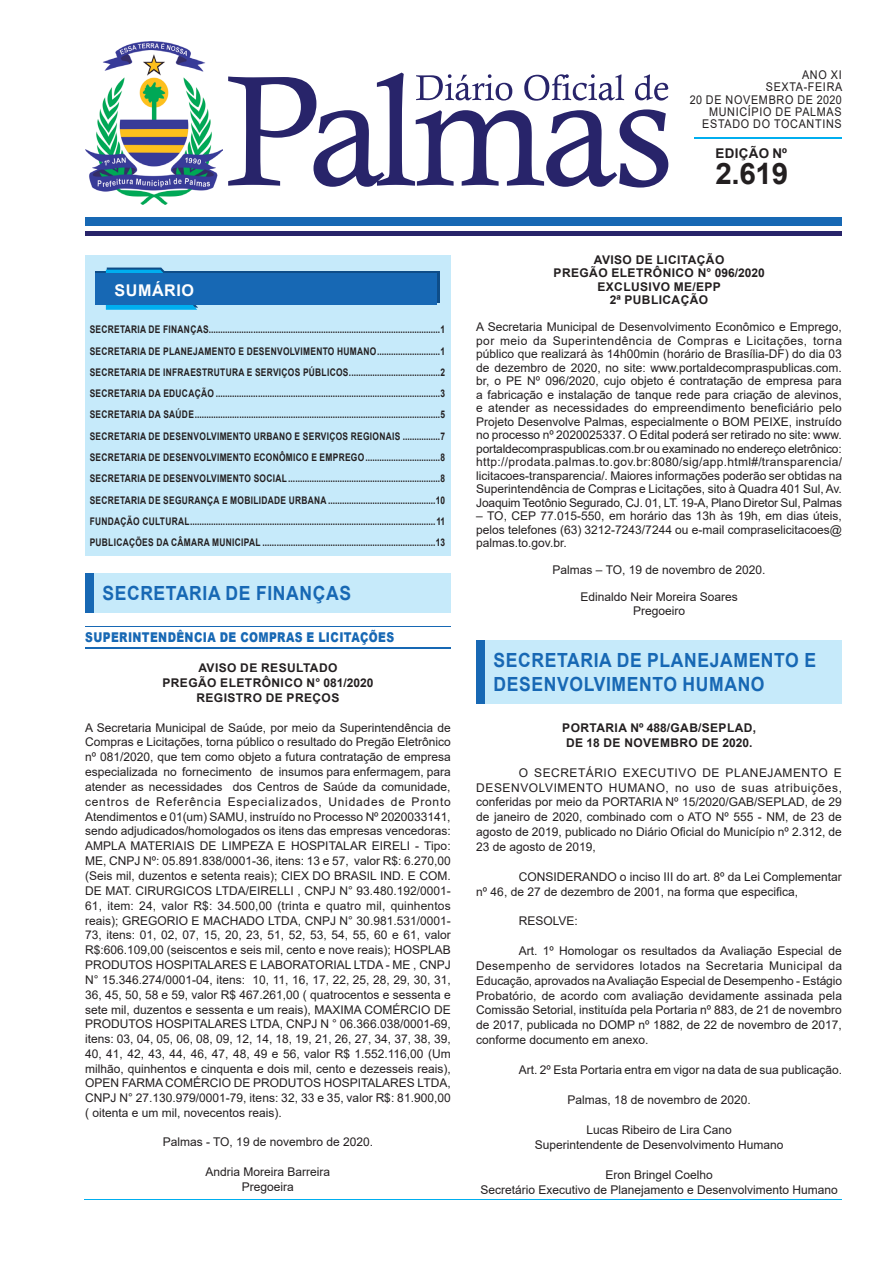
<style>
.page{position:relative;width:893px;height:1263px;background:#fff}
.page>*{position:absolute;margin:0;border:0;box-sizing:border-box;transform-origin:0 0}
.t1{font:700 29.55px "Arial";color:#231f20}
.t2{font:700 19.5px/24px "Arial";letter-spacing:.035em;color:#1768b4;scale:.9 1}
.t3{font:700 16.2px "Arial";letter-spacing:.035em;color:#fff}
.t4{font:900 13.5px "Arial";letter-spacing:.035em;color:#1768b4;scale:.8 1}
.t5{font:700 13.35px "Arial";letter-spacing:.025em;color:#231f20}
.t6{font:12px/14.9px "Arial";color:#231f20;text-align:justify}
.t7{font:700 12px/14.9px "Arial";letter-spacing:.035em;color:#231f20;text-align:center}
.t8{font:12px/12.3px "Arial";letter-spacing:.065em;color:#231f20;text-align:right;scale:.9 1}
.t9{font:700 10.5px/21.3px "Arial";letter-spacing:.035em;color:#231f20;text-align:justify;scale:.8 1}
</style>
<div class="page">
<div style="left:85px;top:255px;width:365px;height:301px;background:#c6eafa"></div>
<div style="left:85px;top:217px;width:757px;height:9px;background:#1768b4"></div>
<hr style="left:85px;top:231px;width:757px;height:4px;background:#28246a">
<hr style="left:694px;top:138px;width:148px;height:1px;background:#00aeef">
<svg style="left:228px;top:73px;width:440px;height:115px"></svg>
<svg style="left:96px;top:272px;width:344px;height:31px"></svg>
<svg style="left:106px;top:268px;width:92px;height:42px"></svg>
<div style="left:96px;top:274px;width:341px;height:31px;background:#1768b4"></div>
<img style="left:85px;top:41px;width:138px;height:164px">
<hr style="left:85px;top:1199px;width:757px;height:1px;background:#00aeef">
<hr style="left:85px;top:626px;width:366px;height:1px;background:#1768b4">
<hr style="left:85px;top:648px;width:366px;height:1px;background:#1768b4">
<div style="left:89px;top:573px;width:367px;height:40px;background:#c6eafa"></div>
<div style="left:85px;top:573px;width:9px;height:40px;background:#1768b4"></div>
<div style="left:452px;top:573px;width:8px;height:40px;background:#fff"></div>
<div style="left:480px;top:640px;width:366px;height:64px;background:#c6eafa"></div>
<div style="left:476px;top:640px;width:9px;height:64px;background:#1768b4"></div>
<div style="left:842px;top:640px;width:8px;height:64px;background:#fff"></div>
<p class="t8" style="left:690px;top:69px;width:171px">ANO XI<br>SEXTA-FEIRA<br>20 DE NOVEMBRO DE 2020<br>MUNICÍPIO DE PALMAS<br>ESTADO DO TOCANTINS</p>
<h1 class="t1" style="left:715px;top:153px;width:74px">2.619</h1>
<p class="t5" style="left:716px;top:144px;width:73px">EDIÇÃO Nº</p>
<h3 class="t3" style="left:114px;top:279px;width:81px">SUMÁRIO</h3>
<p class="t9" style="left:90px;top:319px;width:446px">SECRETARIA DE FINANÇAS ...................................................................................................1<br>SECRETARIA DE PLANEJAMENTO E DESENVOLVIMENTO HUMANO ...........................1<br>SECRETARIA DE INFRAESTRUTURA E SERVIÇOS PÚBLICOS .......................................2<br>SECRETARIA DA EDUCAÇÃO ................................................................................................3<br>SECRETARIA DA SAÚDE .........................................................................................................5<br>SECRETARIA DE DESENVOLVIMENTO URBANO E SERVIÇOS REGIONAIS ................7<br>SECRETARIA DE DESENVOLVIMENTO ECONÔMICO E EMPREGO ................................8<br>SECRETARIA DE DESENVOLVIMENTO SOCIAL .................................................................8<br>SECRETARIA DE SEGURANÇA E MOBILIDADE URBANA ..............................................10<br>FUNDAÇÃO CULTURAL .........................................................................................................11<br>PUBLICAÇÕES DA CÂMARA MUNICIPAL ..........................................................................13</p>
<h2 class="t2" style="left:102px;top:581px;width:278px">SECRETARIA DE FINANÇAS</h2>
<p class="t4" style="left:85px;top:628px;width:388px">SUPERINTENDÊNCIA DE COMPRAS E LICITAÇÕES</p>
<p class="t7" style="left:162px;top:661px;width:213px">AVISO DE RESULTADO<br>PREGÃO ELETRÔNICO N° 081/2020<br>REGISTRO DE PREÇOS</p>
<p class="t6" style="left:85px;top:720px;width:367px">A Secretaria Municipal de Saúde, por meio da Superintendência de Compras e Licitações, torna público o resultado do Pregão Eletrônico nº 081/2020, que tem como objeto a futura contratação de empresa especializada no fornecimento de insumos para enfermagem, para atender as necessidades dos Centros de Saúde da comunidade, centros de Referência Especializados, Unidades de Pronto Atendimentos e 01(um) SAMU, instruído no Processo Nº 2020033141, sendo adjudicados/homologados os itens das empresas vencedoras:<br>AMPLA MATERIAIS DE LIMPEZA E HOSPITALAR EIRELI - Tipo:<br>ME, CNPJ Nº: 05.891.838/0001-36, itens: 13 e 57, valor R$: 6.270,00 (Seis mil, duzentos e setenta reais); CIEX DO BRASIL IND. E COM.<br>DE MAT. CIRURGICOS LTDA/EIRELLI , CNPJ N° 93.480.192/0001- 61, item: 24, valor R$: 34.500,00 (trinta e quatro mil, quinhentos reais); GREGORIO E MACHADO LTDA, CNPJ N° 30.981.531/0001- 73, itens: 01, 02, 07, 15, 20, 23, 51, 52, 53, 54, 55, 60 e 61, valor R$:606.109,00 (seiscentos e seis mil, cento e nove reais); HOSPLAB PRODUTOS HOSPITALARES E LABORATORIAL LTDA - ME , CNPJ N° 15.346.274/0001-04, itens: 10, 11, 16, 17, 22, 25, 28, 29, 30, 31, 36, 45, 50, 58 e 59, valor R$ 467.261,00 ( quatrocentos e sessenta e sete mil, duzentos e sessenta e um reais), MAXIMA COMÉRCIO DE PRODUTOS HOSPITALARES LTDA, CNPJ N ° 06.366.038/0001-69, itens: 03, 04, 05, 06, 08, 09, 12, 14, 18, 19, 21, 26, 27, 34, 37, 38, 39, 40, 41, 42, 43, 44, 46, 47, 48, 49 e 56, valor R$ 1.552.116,00 (Um milhão, quinhentos e cinquenta e dois mil, cento e dezesseis reais), OPEN FARMA COMÉRCIO DE PRODUTOS HOSPITALARES LTDA, CNPJ N° 27.130.979/0001-79, itens: 32, 33 e 35, valor R$: 81.900,00 ( oitenta e um mil, novecentos reais).</p>
<p class="t6" style="left:163px;top:1134px;width:212px">Palmas - TO, 19 de novembro de 2020.</p>
<p class="t6" style="left:206px;top:1164px;width:126px;text-align:center">Andria Moreira Barreira<br>Pregoeira</p>
<p class="t7" style="left:554px;top:253px;width:213px;line-height:13.5px">AVISO DE LICITAÇÃO<br>PREGÃO ELETRÔNICO N° 096/2020<br>EXCLUSIVO ME/EPP<br>2ª PUBLICAÇÃO</p>
<p class="t6" style="left:476px;top:320px;width:367px;line-height:13.5px">A Secretaria Municipal de Desenvolvimento Econômico e Emprego, por meio da Superintendência de Compras e Licitações, torna público que realizará às 14h00min (horário de Brasília-DF) do dia 03 de dezembro de 2020, no site: www.portaldecompraspublicas.com. br, o PE Nº 096/2020, cujo objeto é contratação de empresa para a fabricação e instalação de tanque rede para criação de alevinos, e atender as necessidades do empreendimento beneficiário pelo Projeto Desenvolve Palmas, especialmente o BOM PEIXE, instruído no processo nº 2020025337. O Edital poderá ser retirado no site: www. portaldecompraspublicas.com.br ou examinado no endereço eletrônico: http://prodata.palmas.to.gov.br:8080/sig/app.html#/transparencia/ licitacoes-transparencia/. Maiores informações poderão ser obtidas na Superintendência de Compras e Licitações, sito à Quadra 401 Sul, Av.<br>Joaquim Teotônio Segurado, CJ. 01, LT. 19-A, Plano Diretor Sul, Palmas</p>
<p class="t6" style="left:476px;top:509px;width:367px;line-height:13.5px">– TO, CEP 77.015-550, em horário das 13h às 19h, em dias úteis, pelos telefones (63) 3212-7243/7244 ou e-mail compraselicitacoes@ palmas.to.gov.br.</p>
<p class="t6" style="left:553px;top:563px;width:215px">Palmas – TO, 19 de novembro de 2020.</p>
<p class="t6" style="left:580px;top:590px;width:159px;line-height:13.5px;text-align:center">Edinaldo Neir Moreira Soares<br>Pregoeiro</p>
<h2 class="t2" style="left:494px;top:648px;width:360px">SECRETARIA DE PLANEJAMENTO E<br>DESENVOLVIMENTO HUMANO</h2>
<p class="t7" style="left:562px;top:721px;width:195px">PORTARIA Nº 488/GAB/SEPLAD,<br>DE 18 DE NOVEMBRO DE 2020.</p>
<p class="t6" style="left:476px;top:765px;width:367px;text-indent:43px">O SECRETÁRIO EXECUTIVO DE PLANEJAMENTO E DESENVOLVIMENTO HUMANO, no uso de suas atribuições, conferidas por meio da PORTARIA Nº 15/2020/GAB/SEPLAD, de 29 de janeiro de 2020, combinado com o ATO Nº 555 - NM, de 23 de agosto de 2019, publicado no Diário Oficial do Município nº 2.312, de 23 de agosto de 2019,</p>
<p class="t6" style="left:476px;top:869px;width:367px;text-indent:43px">CONSIDERANDO o inciso III do art. 8º da Lei Complementar nº 46, de 27 de dezembro de 2001, na forma que especifica,</p>
<p class="t6" style="left:519px;top:913px;width:61px">RESOLVE:</p>
<p class="t6" style="left:476px;top:943px;width:367px;text-indent:43px">Art. 1º Homologar os resultados da Avaliação Especial de Desempenho de servidores lotados na Secretaria Municipal da Educação, aprovados na Avaliação Especial de Desempenho - Estágio Probatório, de acordo com avaliação devidamente assinada pela Comissão Setorial, instituída pela Portaria nº 883, de 21 de novembro de 2017, publicada no DOMP nº 1882, de 22 de novembro de 2017, conforme documento em anexo.</p>
<p class="t6" style="left:519px;top:1063px;width:325px">Art. 2º Esta Portaria entra em vigor na data de sua publicação.</p>
<p class="t6" style="left:567px;top:1093px;width:185px">Palmas, 18 de novembro de 2020.</p>
<p class="t6" style="left:535px;top:1122px;width:250px;text-align:center">Lucas Ribeiro de Lira Cano<br>Superintendente de Desenvolvimento Humano</p>
<p class="t6" style="left:480px;top:1167px;width:359px;text-align:center">Eron Bringel Coelho<br>Secretário Executivo de Planejamento e Desenvolvimento Humano</p>
</div>
